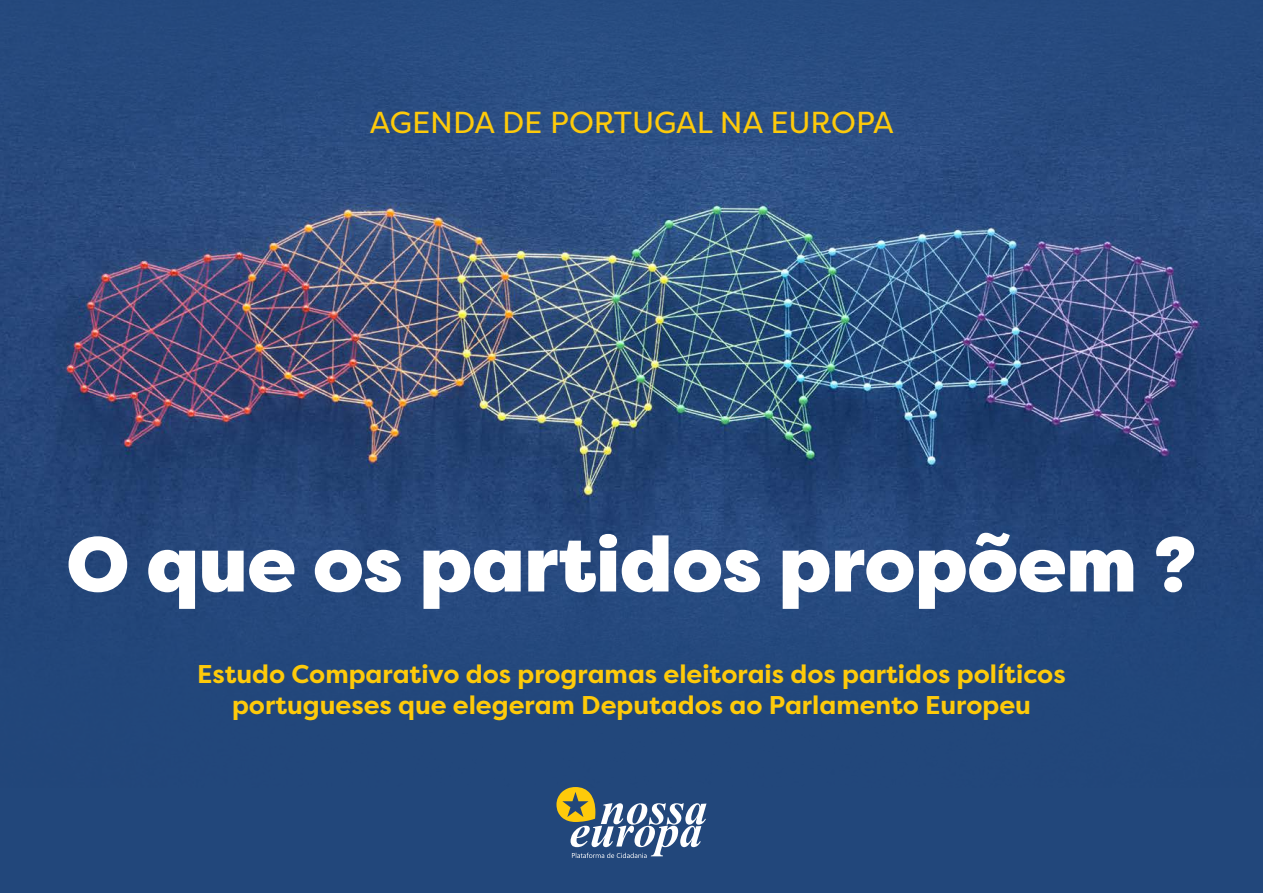
<style>
.page{position:relative;width:1263px;height:893px;background:#22477b}
.page>*{position:absolute;margin:0;border:0;box-sizing:border-box;transform-origin:0 0}
.t1{font:900 77.55px "Filson Pro";color:#fff}
.t2{font:30.3px "Filson Pro";color:#feca0a}
.t3{font:700 25.65px/30.8px "Filson Pro";color:#feca0a;text-align:center}
</style>
<div class="page">
<img style="left:0;top:6px;width:1261px;height:141px">
<img style="left:0;top:147px;width:1263px;height:480px">
<svg style="left:556px;top:787px;width:150px;height:71px"></svg>
<p class="t2" style="left:370px;top:102px;width:525px">AGENDA DE PORTUGAL NA EUROPA</p>
<p class="t1" style="left:67px;top:516px;width:1131px">O que os partidos propõem ?</p>
<p class="t3" style="left:197px;top:659px;width:870px">Estudo Comparativo dos programas eleitorais dos partidos políticos portugueses que elegeram Deputados ao Parlamento Europeu</p>
</div>
